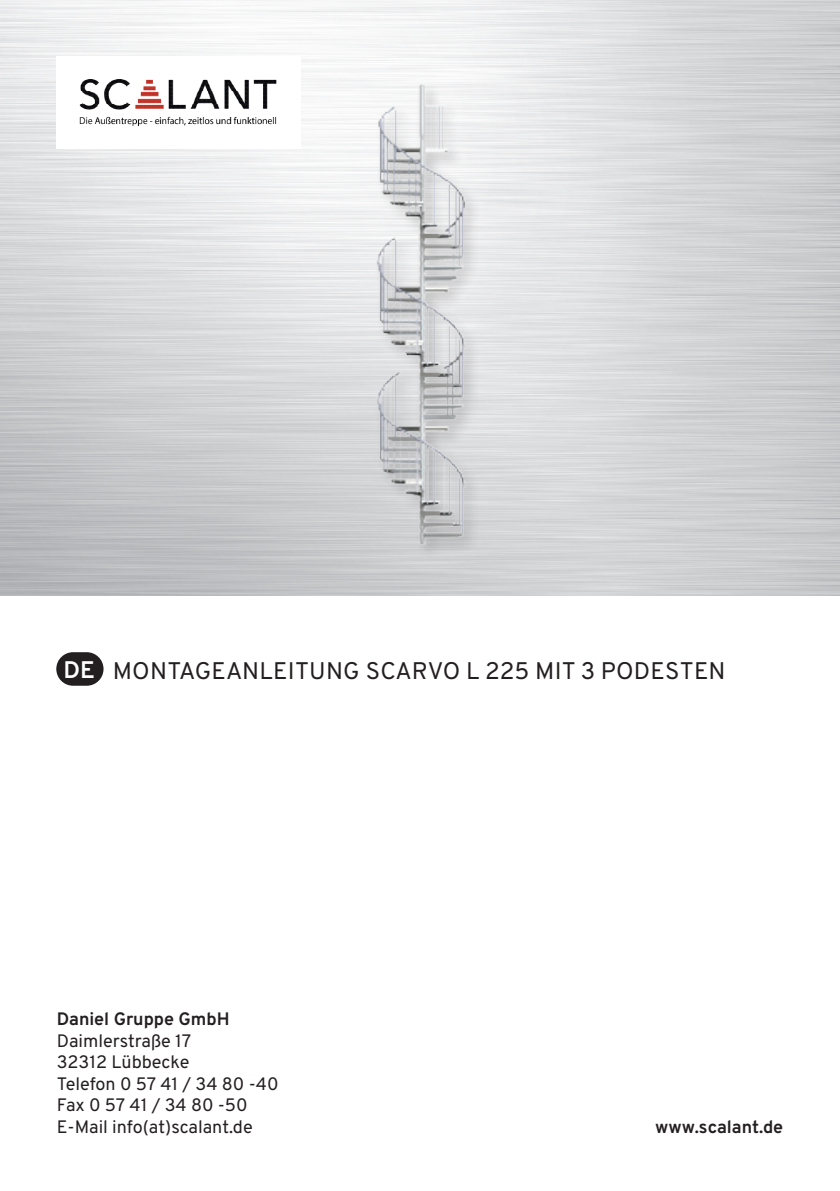
<style>
.page{position:relative;width:840px;height:1191px;background:#fff}
.page>*{position:absolute;margin:0;border:0;box-sizing:border-box;transform-origin:0 0}
.t1{font:24px "Overpass";letter-spacing:.01em;color:#231f20}
.t2{font:700 24px "Overpass";color:#fff}
.t3{font:18px "Overpass";color:#231f20}
.t4{font:700 18px "Overpass";color:#231f20}
</style>
<div class="page">
<img style="left:79px;top:79px;width:198px;height:47px">
<div style="left:56px;top:652px;width:47px;height:33px;background:#231f20;border-radius:17px"></div>
<img style="left:353px;top:57px;width:133px;height:508px">
<p class="t2" style="left:63px;top:652px;width:33px">DE</p>
<p class="t1" style="left:113px;top:654px;width:614px">MONTAGEANLEITUNG SCARVO L 225 MIT 3 PODESTEN</p>
<p class="t4" style="left:57px;top:1006px;width:174px">Daniel Gruppe GmbH</p>
<p class="t3" style="left:57px;top:1027px;width:136px">Daimlerstraße 17</p>
<p class="t3" style="left:57px;top:1049px;width:134px">32312 Lübbecke</p>
<p class="t3" style="left:57px;top:1070px;width:223px">Telefon 0 57 41 / 34 80 -40</p>
<p class="t3" style="left:57px;top:1092px;width:192px">Fax 0 57 41 / 34 80 -50</p>
<p class="t3" style="left:57px;top:1114px;width:197px">E-Mail info(at)scalant.de</p>
<p class="t4" style="left:654px;top:1113px;width:129px">www.scalant.de</p>
</div>
